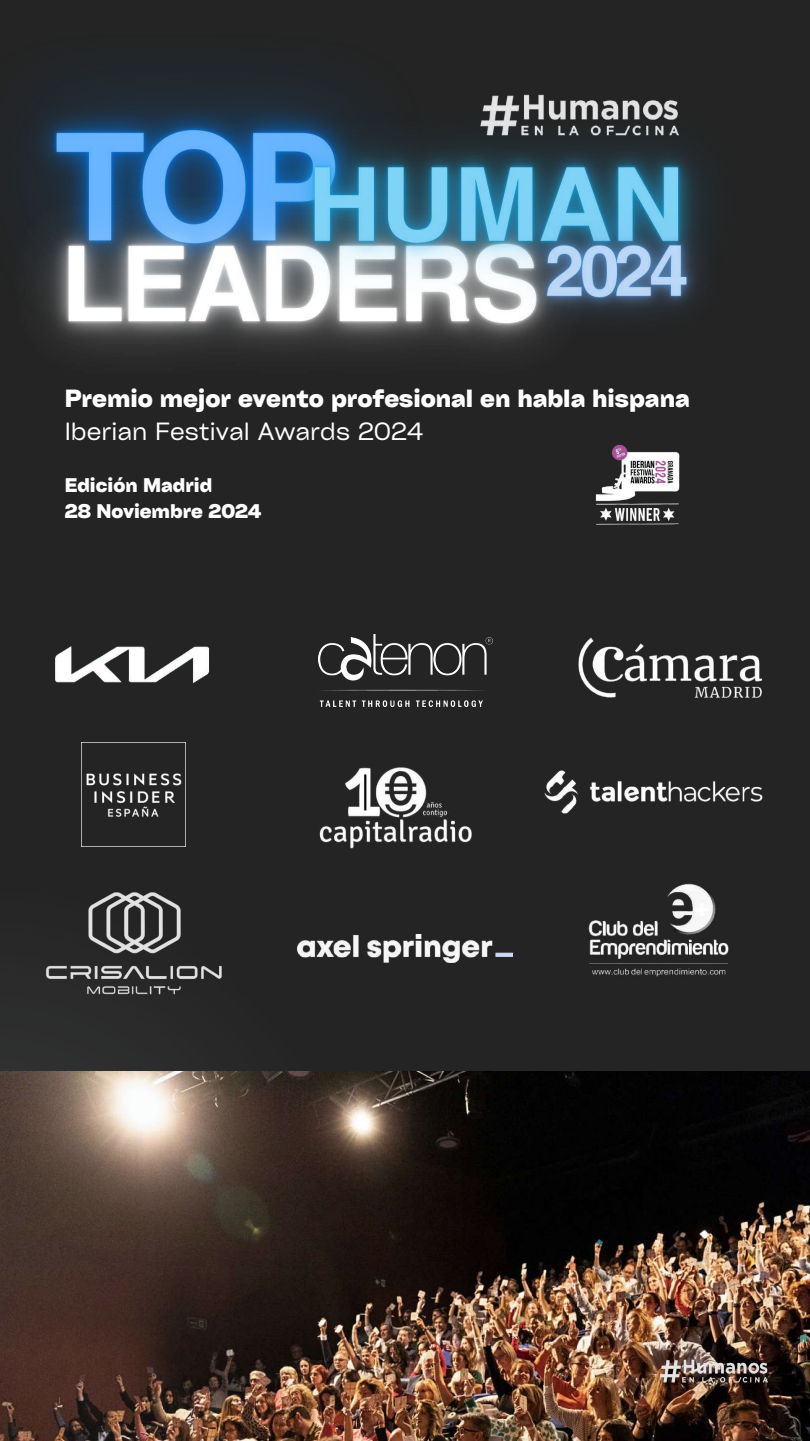
<style>
.page{position:relative;width:810px;height:1441px;background:#fff}
.page>*{position:absolute;margin:0;border:0;box-sizing:border-box;transform-origin:0 0}
.t1{font:700 23.9px "Cy Grotesk Key";color:#fff}
.t2{font:23.9px "Cy Grotesk Key";color:#fff}
.t3{font:700 18.9px/25.5px "Cy Grotesk Key";color:#fff}
</style>
<div class="page">
<div style="left:0;top:0;width:810px;height:1440px;background:#242424"></div>
<img style="left:410px;top:1071px;width:400px;height:369px">
<img style="left:657px;top:1353px;width:116px;height:29px">
<svg style="left:0;top:832px;width:410px;height:608px"></svg>
<img style="left:81px;top:742px;width:104px;height:104px">
<img style="left:297px;top:767px;width:175px;height:86px">
<img style="left:55px;top:646px;width:155px;height:38px">
<img style="left:578px;top:637px;width:184px;height:61px">
<img style="left:318px;top:634px;width:174px;height:72px">
<img style="left:545px;top:770px;width:217px;height:44px">
<img style="left:297px;top:934px;width:215px;height:28px">
<img style="left:588px;top:883px;width:141px;height:94px">
<img style="left:595px;top:452px;width:85px;height:73px">
<img style="left:40px;top:846px;width:193px;height:194px">
<div style="left:78px;top:77px;width:122px;height:13px;background:#22282f"></div>
<img style="left:27px;top:90px;width:619px;height:367px">
<img style="left:200px;top:81px;width:479px;height:293px">
<img style="left:471px;top:138px;width:235px;height:250px">
<p class="t1" style="left:65px;top:383px;width:626px">Premio mejor evento profesional en habla hispana</p>
<p class="t2" style="left:65px;top:415px;width:360px">Iberian Festival Awards 2024</p>
<p class="t3" style="left:65px;top:472px;width:198px">Edición Madrid<br>28 Noviembre 2024</p>
</div>
